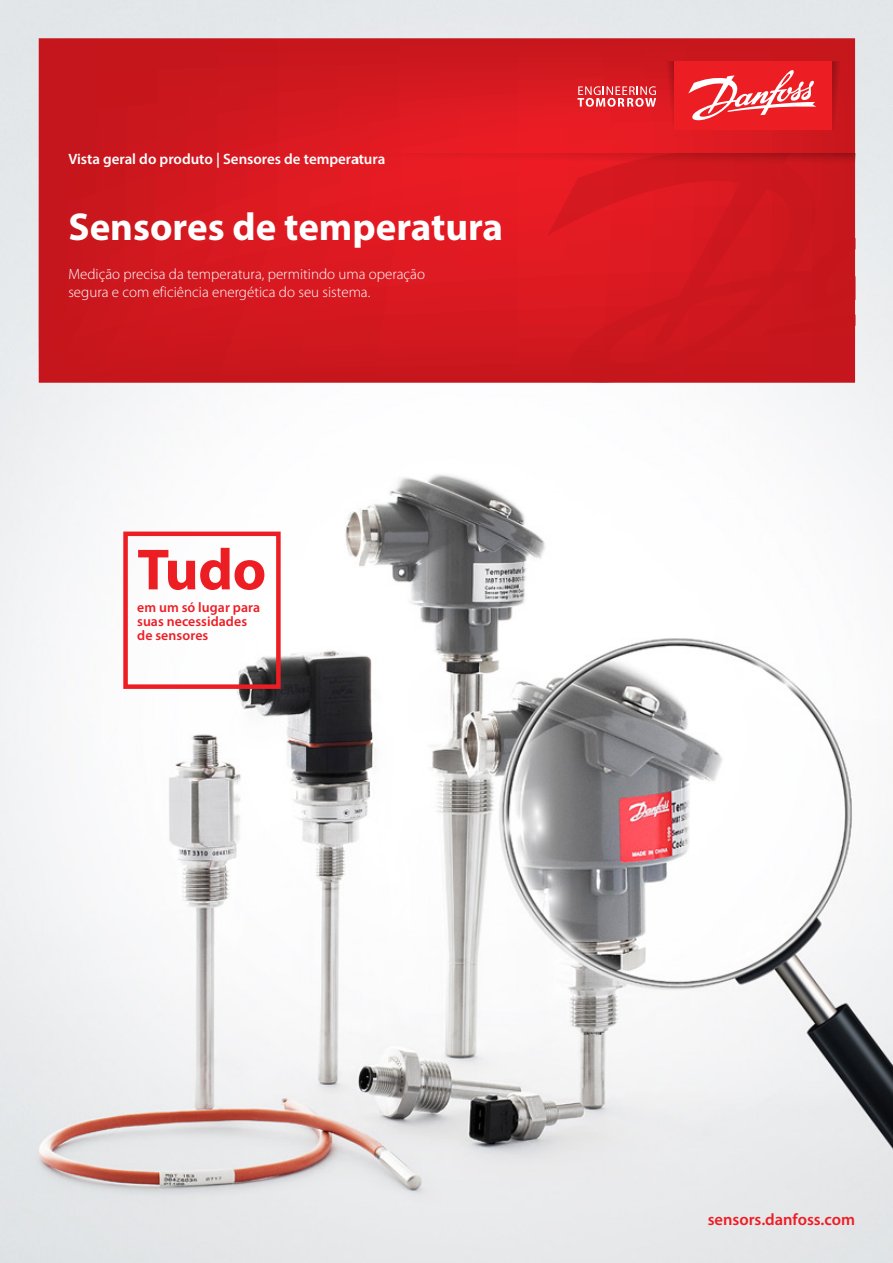
<style>
.page{position:relative;width:893px;height:1263px;background:#fff}
.page>*{position:absolute;margin:0;border:0;box-sizing:border-box;transform-origin:0 0}
.t1{font:700 58.5px "Myriad Pro";color:#ed1d24}
.t2{font:700 39px "Myriad Pro";color:#fff}
.t3{font:600 16.5px "Myriad Pro";color:#ed1d24}
.t4{font:300 15px/18px "Myriad Pro";color:#fff}
.t5{font:600 15px "Myriad Pro";color:#fff}
.t6{font:600 13.8px/13.8px "Myriad Pro";letter-spacing:.005em;color:#ed1d24}
</style>
<div class="page">
<img style="left:0;top:0;width:893px;height:1263px">
<svg style="left:39px;top:38px;width:816px;height:345px;background:#d3181f"></svg>
<svg style="left:547px;top:166px;width:308px;height:217px;background:#d0181f"></svg>
<div style="left:123px;top:531px;width:158px;height:158px;border:4px solid #ed1d24"></div>
<svg style="left:832px;top:61px;width:13px;height:69px"></svg>
<svg style="left:662px;top:61px;width:12px;height:69px"></svg>
<svg style="left:358px;top:153px;width:497px;height:13px;background:#d4181f"></svg>
<div style="left:674px;top:61px;width:158px;height:69px;background:#ed1d24"></div>
<svg style="left:577px;top:86px;width:79px;height:21px;background:#e8676c"></svg>
<svg style="left:688px;top:70px;width:128px;height:51px"></svg>
<p class="t5" style="left:68px;top:150px;width:318px">Vista geral do produto | Sensores de temperatura</p>
<h2 class="t2" style="left:68px;top:201px;width:436px">Sensores de temperatura</h2>
<p class="t4" style="left:68px;top:265px;width:358px">Medição precisa da temperatura, permitindo uma operação segura e com eficiência energética do seu sistema.</p>
<h1 class="t1" style="left:137px;top:531px;width:131px">Tudo</h1>
<p class="t6" style="left:137px;top:600px;width:124px">em um só lugar para suas necessidades de sensores</p>
<p class="t3" style="left:708px;top:1209px;width:149px">sensors.danfoss.com</p>
</div>
